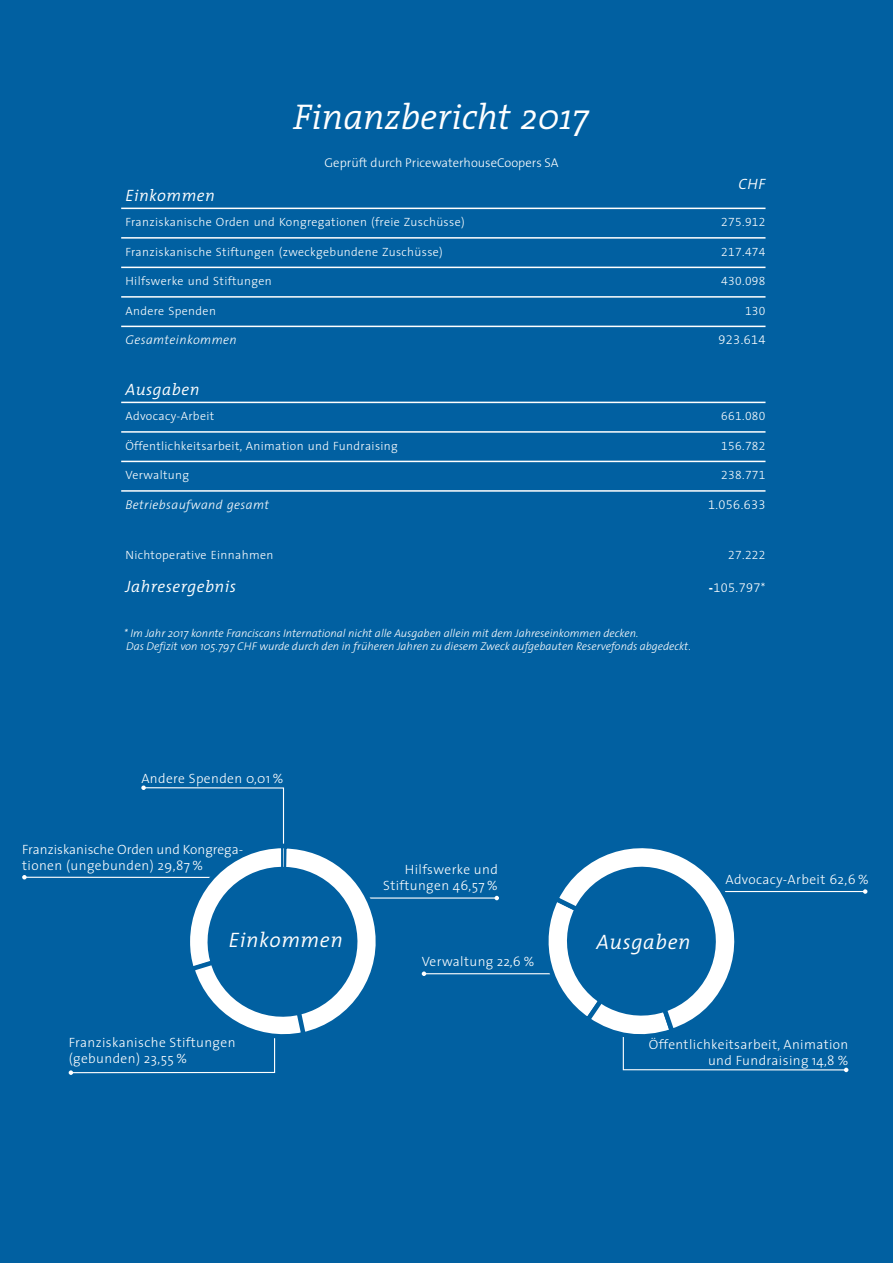
<style>
.page{position:relative;width:893px;height:1263px;background:#0160a1}
.page>*{position:absolute;margin:0;border:0;box-sizing:border-box;transform-origin:0 0}
.t1{font:italic 300 36px "The Serif";color:#fff}
.t2{font:italic 300 21px "The Mix";letter-spacing:.03em;color:#fff}
.t3{font:italic 300 16.5px "The Mix";letter-spacing:.03em;color:#fff}
.t4{font:italic 300 15px "The Mix";color:#fff}
.t5{font:300 13.5px/16.2px "The Sans";letter-spacing:.03em;color:#fff;text-align:right}
.t6{font:300 13.5px/16.2px "The Sans";letter-spacing:.005em;color:#fff}
.t7{font:italic 300 12.75px "The Sans";letter-spacing:.03em;color:#fff}
.t8{font:300 12.75px "The Sans";color:#fff}
.t9{font:12.75px "The Sans Light Expert";letter-spacing:.03em;color:#fff}
.t10{font:300 12px "The Sans";letter-spacing:.03em;color:#fff}
.t11{font:12px "The Sans Light Expert";letter-spacing:.03em;color:#fff}
.t12{font:italic 300 11.25px/13.5px "The Sans";color:#fff}
.s1{font-family:"The Sans";font-weight:800}
.s2{font-family:"The Sans";font-weight:300}
</style>
<div class="page">
<hr style="left:121px;top:208px;width:644px;height:1px;background:#fff">
<hr style="left:121px;top:237px;width:644px;height:2px;background:#fff">
<hr style="left:121px;top:267px;width:644px;height:1px;background:#fff">
<hr style="left:121px;top:296px;width:644px;height:2px;background:#fff">
<hr style="left:121px;top:326px;width:644px;height:1px;background:#fff">
<hr style="left:121px;top:402px;width:644px;height:1px;background:#fff">
<hr style="left:121px;top:431px;width:644px;height:2px;background:#fff">
<hr style="left:121px;top:461px;width:644px;height:1px;background:#fff">
<hr style="left:121px;top:490px;width:644px;height:2px;background:#fff">
<svg style="left:22px;top:785px;width:845px;height:290px"></svg>
<h1 class="t1" style="left:293px;top:87px;width:297px">Finanzbericht 2017</h1>
<p class="t8" style="left:325px;top:152px;width:236px">Geprüft durch PricewaterhouseCoopers SA</p>
<p class="t4" style="left:738px;top:172px;width:29px">CHF</p>
<h3 class="t3" style="left:125px;top:182px;width:91px">Einkommen</h3>
<p class="t10" style="left:125px;top:212px;width:341px">Franziskanische Orden und Kongregationen (freie Zuschüsse)</p>
<p class="t11" style="left:721px;top:212px;width:46px">275.912</p>
<p class="t10" style="left:125px;top:242px;width:319px">Franziskanische Stiftungen (zweckgebundene Zuschüsse)</p>
<p class="t11" style="left:721px;top:242px;width:46px">217.474</p>
<p class="t10" style="left:125px;top:271px;width:148px">Hilfswerke und Stiftungen</p>
<p class="t11" style="left:721px;top:271px;width:46px">430.098</p>
<p class="t10" style="left:125px;top:301px;width:92px">Andere Spenden</p>
<p class="t11" style="left:745px;top:301px;width:22px">130</p>
<p class="t7" style="left:125px;top:329px;width:113px">Gesamteinkommen</p>
<p class="t9" style="left:718px;top:329px;width:49px">923.614</p>
<h3 class="t3" style="left:125px;top:376px;width:76px">Ausgaben</h3>
<p class="t10" style="left:125px;top:406px;width:90px">Advocacy-Arbeit</p>
<p class="t11" style="left:721px;top:406px;width:46px">661.080</p>
<p class="t10" style="left:125px;top:436px;width:274px">Öffentlichkeitsarbeit, Animation und Fundraising</p>
<p class="t11" style="left:721px;top:436px;width:46px">156.782</p>
<p class="t10" style="left:125px;top:465px;width:65px">Verwaltung</p>
<p class="t11" style="left:721px;top:465px;width:46px">238.771</p>
<p class="t7" style="left:125px;top:494px;width:145px">Betriebsaufwand gesamt</p>
<p class="t9" style="left:708px;top:494px;width:59px">1.056.633</p>
<p class="t10" style="left:125px;top:545px;width:149px">Nichtoperative Einnahmen</p>
<p class="t11" style="left:728px;top:545px;width:39px">27.222</p>
<h3 class="t3" style="left:125px;top:573px;width:112px">Jahresergebnis</h3>
<p class="t9" style="left:709px;top:577px;width:58px"><span class="s1">-</span>105.797<span class="s2">*</span></p>
<p class="t12" style="left:124px;top:626px;width:569px">* Im Jahr 2017 konnte Franciscans International nicht alle Ausgaben allein mit dem Jahreseinkommen decken.<br>Das Defizit von 105.797 CHF wurde durch den in früheren Jahren zu diesem Zweck aufgebauten Reservefonds abgedeckt.</p>
<p class="t5" style="left:141px;top:770px;width:144px">Andere Spenden 0,01 %</p>
<p class="t6" style="left:22px;top:841px;width:221px">Franziskanische Orden und Kongrega&shy;tionen (ungebunden) 29,87 %</p>
<h2 class="t2" style="left:229px;top:922px;width:115px">Einkommen</h2>
<p class="t5" style="left:69px;top:1034px;width:168px;text-align:left">Franziskanische Stiftungen (gebunden) 23,55 %</p>
<p class="t5" style="left:383px;top:861px;width:116px">Hilfswerke und<br>Stiftungen 46,57 %</p>
<p class="t5" style="left:422px;top:953px;width:114px">Verwaltung 22,6 %</p>
<h2 class="t2" style="left:597px;top:924px;width:95px">Ausgaben</h2>
<p class="t5" style="left:725px;top:871px;width:145px">Advocacy-Arbeit 62,6 %</p>
<p class="t5" style="left:649px;top:1036px;width:201px">Öffentlichkeitsarbeit, Animation und Fundraising 14,8 %</p>
</div>
